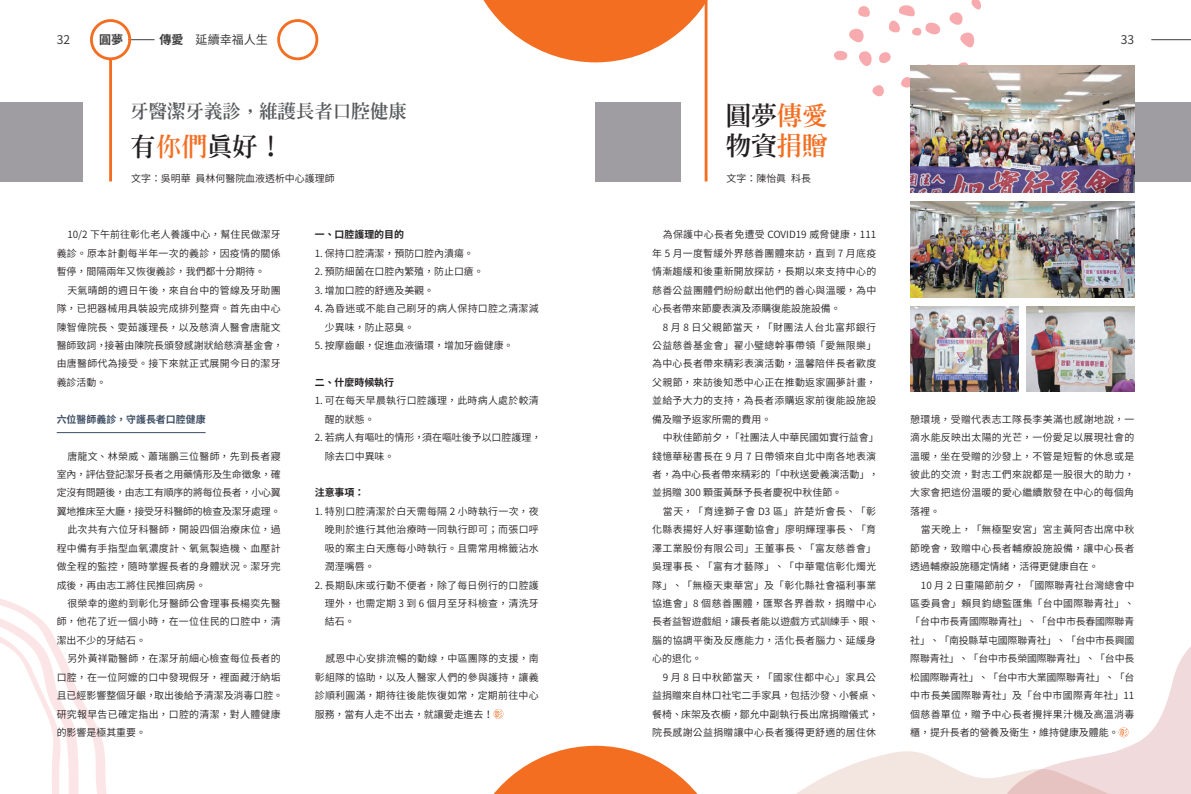
<style>
.page{position:relative;width:1191px;height:794px;background:#fff}
.page>*{position:absolute;margin:0;border:0;box-sizing:border-box;transform-origin:0 0}
.t1{font:800 25.5px/30.6px "AR Ming B5";color:#231f20}
.t2{font:800 18.4px "AR Ming B5";color:#57585a}
.t3{font:12px "Noto Sans CJ Ktc";color:#3e3e3f}
.t4{font:700 12px "Noto Sans CJ Ktc";color:#3e3e3f}
.t5{font:600 9.9px/18.4px "Noto Sans CJ Ktc";letter-spacing:.025em;color:#231f20;text-align:justify}
.t6{font:600 9.9px/18.4px "Noto Sans CJ Ktc";color:#231f20}
.t7{font:600 9.9px "Noto Sans CJ Ktc";letter-spacing:-.02em;color:#231f20}
.t8{font:700 9.9px "Noto Sans CJ Ktc";color:#231f20}
.t9{font:700 9.9px "Noto Sans CJ Ktc";color:#3d4d63}
.s1{font-weight:700}
.s2{color:#f36e21}
</style>
<div class="page">
<svg style="left:0;top:599px;width:107px;height:195px"></svg>
<hr style="left:57px;top:432px;width:149px;height:1px;background:#3d4d63">
<svg style="left:493px;top:709px;width:10px;height:10px"></svg>
<svg style="left:796px;top:646px;width:395px;height:148px"></svg>
<div style="left:0;top:102px;width:82px;height:79px;background:#9f9ca2"></div>
<div style="left:595px;top:102px;width:85px;height:79px;background:#9f9ca2"></div>
<div style="left:1134px;top:102px;width:57px;height:79px;background:#9f9ca2"></div>
<hr style="left:109px;top:60px;width:3px;height:121px;background:#f36e21">
<hr style="left:704px;top:0;width:3px;height:181px;background:#f36e21">
<svg style="left:834px;top:50px;width:13px;height:11px"></svg>
<svg style="left:849px;top:29px;width:14px;height:14px"></svg>
<svg style="left:858px;top:6px;width:12px;height:11px"></svg>
<svg style="left:859px;top:51px;width:13px;height:15px"></svg>
<svg style="left:879px;top:52px;width:12px;height:11px"></svg>
<svg style="left:872px;top:85px;width:12px;height:12px"></svg>
<svg style="left:901px;top:77px;width:9px;height:11px"></svg>
<svg style="left:889px;top:5px;width:51px;height:31px"></svg>
<svg style="left:949px;top:12px;width:13px;height:13px"></svg>
<svg style="left:971px;top:0;width:10px;height:10px"></svg>
<svg style="left:960px;top:32px;width:14px;height:16px"></svg>
<svg style="left:958px;top:62px;width:10px;height:3px"></svg>
<img style="left:910px;top:65px;width:224px;height:128px">
<img style="left:910px;top:306px;width:108px;height:85px">
<img style="left:1026px;top:306px;width:108px;height:85px">
<img style="left:910px;top:201px;width:224px;height:97px">
<svg style="left:131px;top:40px;width:23px;height:1px"></svg>
<hr style="left:1151px;top:40px;width:40px;height:1px;background:#3e3e3f">
<div style="left:90px;top:19px;width:41px;height:41px;border:3px solid #f36e21;border-radius:50%"></div>
<div style="left:277px;top:19px;width:41px;height:41px;border:3px solid #f36e21;border-radius:50%"></div>
<svg style="left:483px;top:0;width:225px;height:62px"></svg>
<svg style="left:493px;top:746px;width:205px;height:48px"></svg>
<p class="t3" style="left:57px;top:33px;width:15px">32</p>
<p class="t4" style="left:99px;top:33px;width:26px">圓夢</p>
<p class="t3" style="left:159px;top:33px;width:110px"><span class="s1">傳愛</span> 延續幸福人生</p>
<p class="t3" style="left:1120px;top:33px;width:15px">33</p>
<h2 class="t2" style="left:130px;top:102px;width:278px">牙醫潔牙義診，維護長者口腔健康</h2>
<h1 class="t1" style="left:130px;top:131px;width:155px">有<span class="s2">你們</span>真好！</h1>
<h1 class="t1" style="left:726px;top:100px;width:104px">圓夢<span class="s2">傳愛</span>物資<span class="s2">捐贈</span></h1>
<p class="t6" style="left:131px;top:169px;width:205px">文字：吳明華 員林何醫院血液透析中心護理師</p>
<p class="t5" style="left:726px;top:169px;width:86px">文字：陳怡眞 科長</p>
<p class="t5" style="left:57px;top:226px;width:225px;text-indent:11px">10/2 下午前往彰化老人養護中心，幫住民做潔牙義診。原本計劃每半年一次的義診，因疫情的關係暫停，間隔兩年又恢復義診，我們都十分期待。</p>
<p class="t5" style="left:57px;top:281px;width:228px;text-align:left;text-indent:11px">天氣晴朗的週日午後，來自台中的管線及牙助團隊，已把器械用具裝設完成排列整齊。首先由中心陳智偉院長、雯茹護理長，以及慈濟人醫會唐龍文醫師致詞，接著由陳院長頒發感謝狀給慈濟基金會，由唐醫師代為接受。接下來就正式展開今日的潔牙義診活動。</p>
<p class="t9" style="left:57px;top:413px;width:150px">六位醫師義診，守護長者口腔健康</p>
<p class="t5" style="left:67px;top:447px;width:215px">唐龍文、林榮威、蕭瑞鵬三位醫師，先到長者寢</p>
<p class="t7" style="left:57px;top:469px;width:225px">室內，評估登記潔牙長者之用藥情形及生命徵象，確</p>
<p class="t7" style="left:57px;top:487px;width:225px">定沒有問題後，由志工有順序的將每位長者，小心翼</p>
<p class="t7" style="left:57px;top:505px;width:225px">翼地推床至大廳，接受牙科醫師的檢查及潔牙處理。</p>
<p class="t5" style="left:67px;top:521px;width:215px">此次共有六位牙科醫師，開設四個治療床位，過</p>
<p class="t5" style="left:57px;top:539px;width:225px">程中備有手指型血氧濃度計、氧氣製造機、血壓計</p>
<p class="t5" style="left:57px;top:557px;width:225px">做全程的監控，隨時掌握長者的身體狀況。潔牙完</p>
<p class="t6" style="left:57px;top:576px;width:150px">成後，再由志工將住民推回病房。</p>
<p class="t5" style="left:67px;top:594px;width:215px">很榮幸的邀約到彰化牙醫師公會理事長楊奕先醫</p>
<p class="t5" style="left:57px;top:613px;width:225px">師，他花了近一個小時，在一位住民的口腔中，清</p>
<p class="t6" style="left:57px;top:631px;width:91px">潔出不少的牙結石。</p>
<p class="t5" style="left:67px;top:649px;width:215px">另外黃祥勖醫師，在潔牙前細心檢查每位長者的</p>
<p class="t5" style="left:57px;top:668px;width:225px">口腔，在一位阿嬤的口中發現假牙，裡面藏汙納垢</p>
<p class="t6" style="left:57px;top:686px;width:228px">且已經影響整個牙齦，取出後給予清潔及消毒口腔。</p>
<p class="t5" style="left:57px;top:705px;width:225px">研究報早告已確定指出，口腔的清潔，對人體健康</p>
<p class="t6" style="left:57px;top:723px;width:91px">的影響是極其重要。</p>
<p class="t8" style="left:315px;top:229px;width:91px">一、口腔護理的目的</p>
<p class="t6" style="left:315px;top:244px;width:161px">1. 保持口腔清潔，預防口腔內潰瘍。</p>
<p class="t6" style="left:315px;top:262px;width:170px">2. 預防細菌在口腔內繁殖，防止口瘡。</p>
<p class="t6" style="left:315px;top:281px;width:121px">3. 增加口腔的舒適及美觀。</p>
<p class="t5" style="left:325px;top:299px;width:215px;text-indent:-10px">4. 為昏迷或不能自己刷牙的病人保持口腔之清潔減少異味，防止惡臭。</p>
<p class="t6" style="left:315px;top:336px;width:200px">5. 按摩齒齦，促進血液循環，增加牙齒健康。</p>
<p class="t8" style="left:315px;top:376px;width:81px">二、什麼時候執行</p>
<p class="t5" style="left:325px;top:391px;width:215px;text-indent:-10px">1. 可在每天早晨執行口腔護理，此時病人處於較清醒的狀態。</p>
<p class="t6" style="left:325px;top:428px;width:218px;text-indent:-10px">2. 若病人有嘔吐的情形，須在嘔吐後予以口腔護理，除去口中異味。</p>
<p class="t8" style="left:315px;top:487px;width:51px">注意事項：</p>
<p class="t5" style="left:325px;top:502px;width:215px;text-indent:-10px">1. 特別口腔清潔於白天需每隔 2 小時執行一次，夜晚則於進行其他治療時一同執行即可；而張口呼吸的案主白天應每小時執行。且需常用棉籤沾水潤溼嘴唇。</p>
<p class="t5" style="left:325px;top:576px;width:215px;text-indent:-10px">2. 長期臥床或行動不便者，除了每日例行的口腔護理外，也需定期 3 到 6 個月至牙科檢查，清洗牙結石。</p>
<p class="t5" style="left:315px;top:649px;width:225px;text-indent:11px">感恩中心安排流暢的動線，中區團隊的支援，南彰組隊的協助，以及人醫家人們的參與護持，讓義診順利圓滿，期待往後能恢復如常，定期前往中心服務，當有人走不出去，就讓愛走進去！</p>
<p class="t5" style="left:652px;top:226px;width:225px;text-indent:11px">為保護中心長者免遭受 COVID19 威脅健康，111年 5 月一度暫緩外界慈善團體來訪，直到 7 月底疫情漸趨緩和後重新開放探訪，長期以來支持中心的慈善公益團體們紛紛獻出他們的善心與溫暖，為中心長者帶來節慶表演及添購復能設施設備。</p>
<p class="t5" style="left:652px;top:318px;width:225px;text-indent:11px">8 月 8 日父親節當天，「財團法人台北富邦銀行公益慈善基金會」翟小璧總幹事帶領「愛無限樂」為中心長者帶來精彩表演活動，溫馨陪伴長者歡度父親節，來訪後知悉中心正在推動返家圓夢計畫，並給予大力的支持，為長者添購返家前復能設施設備及贈予返家所需的費用。</p>
<p class="t6" style="left:652px;top:428px;width:228px;text-indent:11px">中秋佳節前夕，「社團法人中華民國如實行益會」錢憶華秘書長在 9 月 7 日帶領來自北中南各地表演者，為中心長者帶來精彩的「中秋送愛義演活動」，並捐贈 300 顆蛋黃酥予長者慶祝中秋佳節。</p>
<p class="t5" style="left:652px;top:502px;width:228px;text-align:left;text-indent:11px">當天，「育達獅子會 D3 區」許楚炘會長、「彰化縣表揚好人好事運動協會」廖明輝理事長、「育澤工業股份有限公司」王董事長、「富友慈善會」吳理事長、「富有才藝隊」、「中華電信彰化燭光隊」、「無極天東華宮」及「彰化縣社會福利事業協進會」8 個慈善團體，匯聚各界善款，捐贈中心長者益智遊戲組，讓長者能以遊戲方式訓練手、眼、腦的協調平衡及反應能力，活化長者腦力、延緩身心的退化。</p>
<p class="t6" style="left:652px;top:668px;width:228px;text-indent:11px">9 月 8 日中秋節當天，「國家住都中心」家具公益捐贈來自林口社宅二手家具，包括沙發、小餐桌、餐椅、床架及衣櫥，鄒允中副執行長出席捐贈儀式，院長感謝公益捐贈讓中心長者獲得更舒適的居住休</p>
<p class="t5" style="left:910px;top:410px;width:225px">憩環境，受贈代表志工隊長李美滿也感謝地說，一滴水能反映出太陽的光芒，一份愛足以展現社會的溫暖，坐在受贈的沙發上，不管是短暫的休息或是彼此的交流，對志工們來說都是一股很大的助力，大家會把這份溫暖的愛心繼續散發在中心的每個角落裡。</p>
<p class="t5" style="left:910px;top:521px;width:225px;text-indent:11px">當天晚上，「無極聖安宮」宮主黃阿杏出席中秋節晚會，致贈中心長者輔療設施設備，讓中心長者透過輔療設施穩定情緒，活得更健康自在。</p>
<p class="t5" style="left:910px;top:576px;width:226px;text-indent:11px">10 月 2 日重陽節前夕，「國際聯青社台灣總會中區委員會」賴貝鈞總監匯集「台中國際聯青社」、「台中市長青國際聯青社」、「台中市長春國際聯青社」、「南投縣草屯國際聯青社」、「台中市長興國際聯青社」、「台中市長榮國際聯青社」、「台中長松國際聯青社」、「台中市大業國際聯青社」、「台中市長美國際聯青社」及「台中市國際青年社」11個慈善單位，贈予中心長者攪拌果汁機及高溫消毒櫃，提升長者的營養及衛生，維持健康及體能。</p>
</div>
